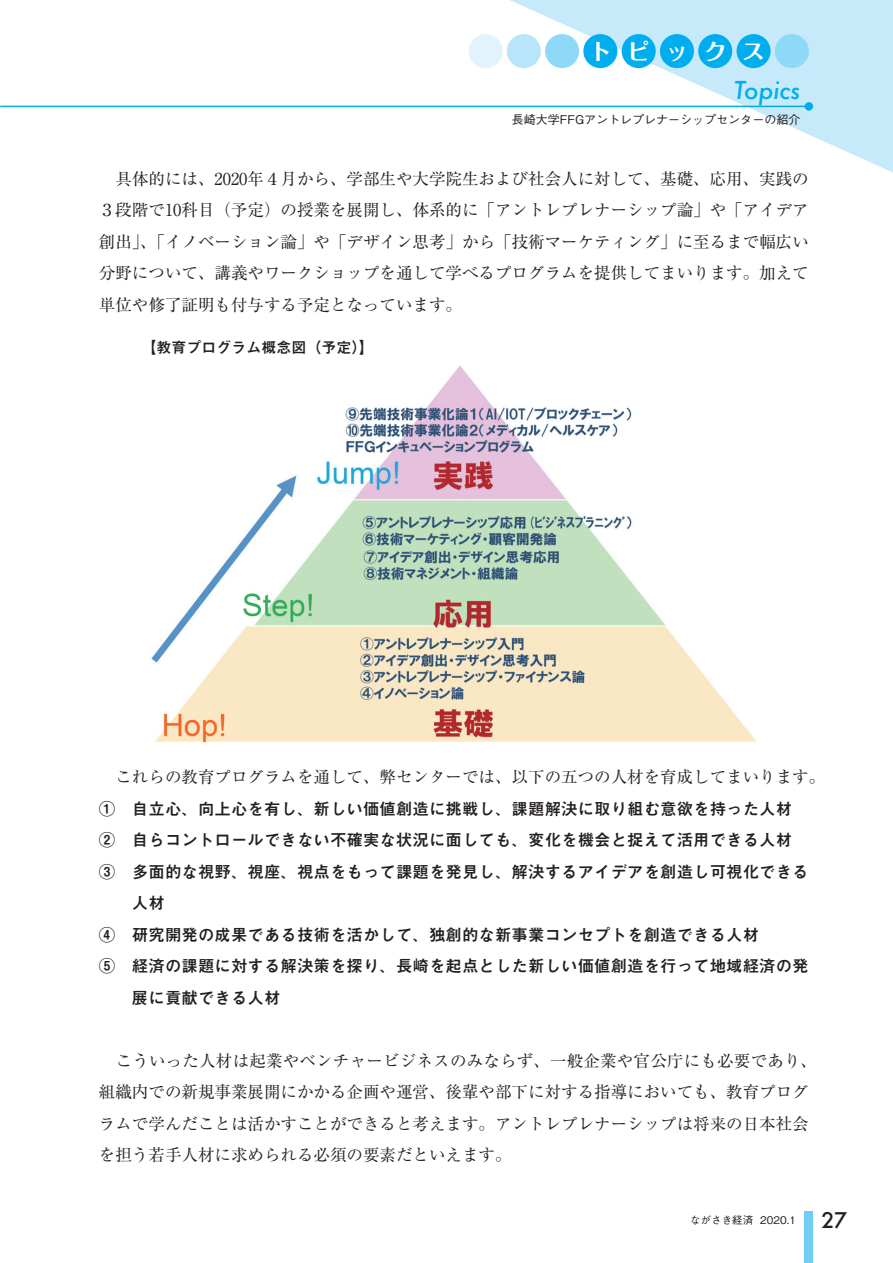
<style>
.page{position:relative;width:893px;height:1263px;background:#fff}
.page>*{position:absolute;margin:0;border:0;box-sizing:border-box;transform-origin:0 0}
.t1{font:italic 500 24px "Futura";color:#00aeef}
.t2{font:22.5px "Folk Pro Bold 90 pv RKSJ H";letter-spacing:.7em;color:#fff}
.t3{font:16.5px/31.5px "Ryumin Pro Regular 90 pv RKSJ H";color:#231f20;text-align:justify}
.t4{font:16.5px "Mi Go MB1 Std De Bold 90 pv RKSJ H";color:#231f20}
.t5{font:15px "Mi Go MB1 Std De Bold 90 pv RKSJ H";color:#231f20}
.t6{font:12px "Gothic BBB Pro Medium 90 pv RKSJ H";color:#231f20}
.t7{font:10.5px "Gothic BBB Pro Medium 90 pv RKSJ H";color:#231f20}
.s1{font-family:"Futura";font-weight:500;font-size:21px}
</style>
<div class="page">
<svg style="left:481px;top:0;width:411px;height:172px"></svg>
<div style="left:774px;top:34px;width:34px;height:34px;background:#8ed8f8;border-radius:50%"></div>
<div style="left:736px;top:34px;width:34px;height:34px;background:#00aeef;border-radius:50%"></div>
<div style="left:698px;top:34px;width:34px;height:34px;background:#00aeef;border-radius:50%"></div>
<div style="left:660px;top:34px;width:34px;height:34px;background:#00aeef;border-radius:50%"></div>
<div style="left:621px;top:34px;width:34px;height:34px;background:#00aeef;border-radius:50%"></div>
<div style="left:583px;top:34px;width:34px;height:34px;background:#00aeef;border-radius:50%"></div>
<div style="left:545px;top:34px;width:34px;height:34px;background:#8ed8f8;border-radius:50%"></div>
<div style="left:507px;top:34px;width:34px;height:34px;background:#b9e5fb;border-radius:50%"></div>
<div style="left:468px;top:34px;width:34px;height:34px;background:#e1f4fd;border-radius:50%"></div>
<svg style="left:804px;top:102px;width:9px;height:9px"></svg>
<hr style="left:1px;top:106px;width:807px;height:1px;background:#00aeef">
<div style="left:804px;top:1212px;width:9px;height:51px;background:#6dcff6"></div>
<img style="left:151px;top:365px;width:606px;height:378px">
<h2 class="t2" style="left:589px;top:43px;width:177px">トピックス</h2>
<h1 class="t1" style="left:733px;top:74px;width:68px">Topics</h1>
<p class="t6" style="left:512px;top:115px;width:290px">長崎大学FFGアントレプレナーシップセンターの紹介</p>
<p class="t3" style="left:99px;top:165px;width:711px">　具体的には、2020年４月から、学部生や大学院生および社会人に対して、基礎、応用、実践の３段階で10科目（予定）の授業を展開し、体系的に「アントレプレナーシップ論」や「アイデア創出」、「イノベーション論」や「デザイン思考」から「技術マーケティング」に至るまで幅広い分野について、講義やワークショップを通して学べるプログラムを提供してまいります。加えて単位や修了証明も付与する予定となっています。</p>
<p class="t5" style="left:141px;top:342px;width:234px">【教育プログラム概念図（予定）】</p>
<p class="t3" style="left:99px;top:763px;width:727px">　これらの教育プログラムを通して、弊センターでは、以下の五つの人材を育成してまいります。</p>
<p class="t4" style="left:99px;top:802px;width:694px">①　自立心、向上心を有し、新しい価値創造に挑戦し、課題解決に取り組む意欲を持った人材</p>
<p class="t4" style="left:99px;top:834px;width:694px">②　自らコントロールできない不確実な状況に面しても、変化を機会と捉えて活用できる人材</p>
<p class="t4" style="left:99px;top:865px;width:711px">③　多面的な視野、視座、視点をもって課題を発見し、解決するアイデアを創造し可視化できる</p>
<p class="t4" style="left:132px;top:897px;width:34px">人材</p>
<p class="t4" style="left:99px;top:928px;width:661px">④　研究開発の成果である技術を活かして、独創的な新事業コンセプトを創造できる人材</p>
<p class="t4" style="left:99px;top:960px;width:711px">⑤　経済の課題に対する解決策を探り、長崎を起点とした新しい価値創造を行って地域経済の発</p>
<p class="t4" style="left:132px;top:991px;width:150px">展に貢献できる人材</p>
<p class="t3" style="left:99px;top:1047px;width:719px;text-align:left">　こういった人材は起業やベンチャービジネスのみならず、一般企業や官公庁にも必要であり、組織内での新規事業展開にかかる企画や運営、後輩や部下に対する指導においても、教育プログラムで学んだことは活かすことができると考えます。アントレプレナーシップは将来の日本社会を担う若手人材に求められる必須の要素だといえます。</p>
<p class="t7" style="left:690px;top:1216px;width:158px">ながさき経済 2020.1 <span class="s1">27</span></p>
</div>
